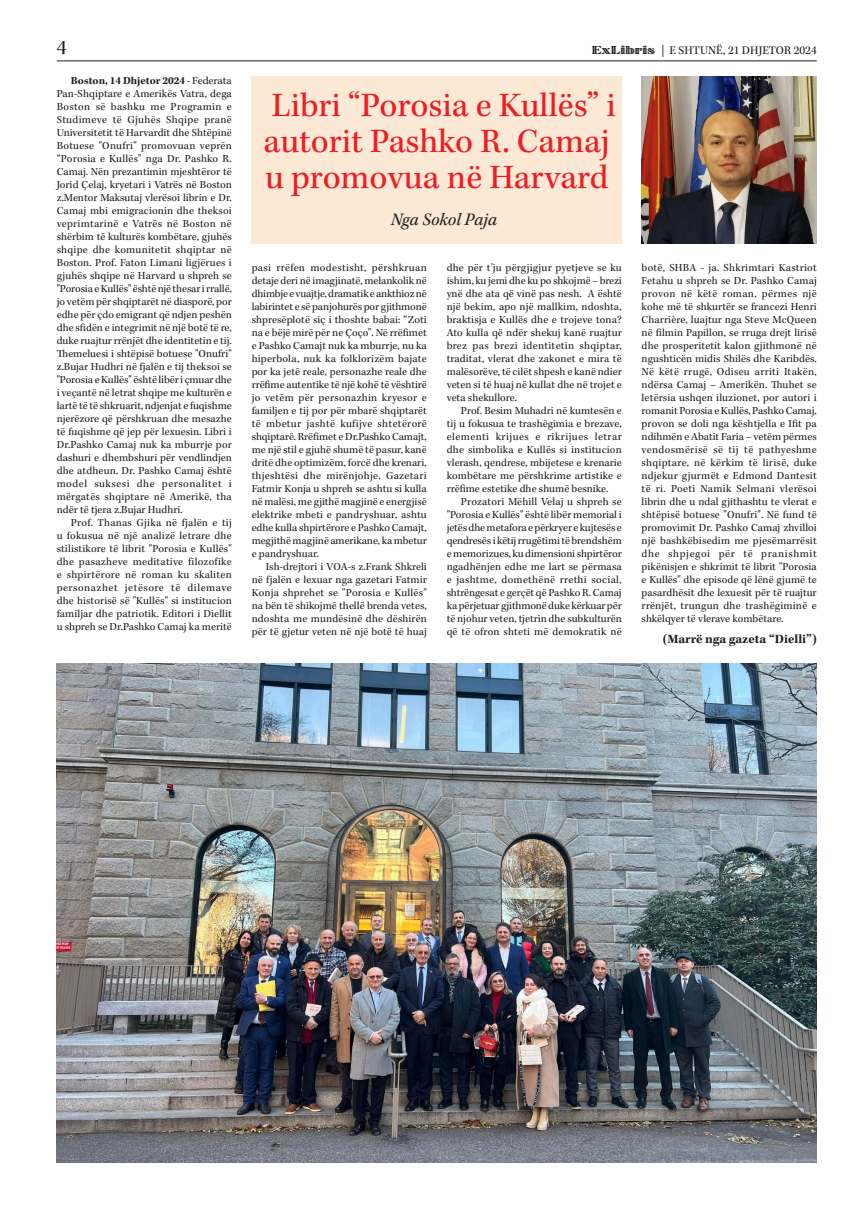
<style>
.page{position:relative;width:865px;height:1219px;background:#fff}
.page>*{position:absolute;margin:0;border:0;box-sizing:border-box;transform-origin:0 0}
.INSIDE_TEXT{font:35px/36px "Kepler Std";color:#ee1d23}
.t1{font:21px "Kepler Std";color:#231f20}
.INSIDE_TEXT-2{font:italic 18px "Kepler Std";letter-spacing:-.005em;color:#231f20}
.INSIDE_TEXT-3{font:700 13px "Kepler Std";color:#231f20}
.t2{font:12px "Kepler Std";color:#231f20}
.INSIDE_TEXT-4{font:11px/13px "Kepler Std";letter-spacing:.005em;color:#231f20;text-align:justify}
.s1{font-family:"Sphinx RR Inline"}
.s2{font-weight:700}
</style>
<div class="page">
<hr style="left:57px;top:61px;width:759px;height:1px;background:#231f20">
<div style="left:252px;top:76px;width:369px;height:167px;background:#fbe8d5"></div>
<img style="left:57px;top:663px;width:759px;height:499px">
<img style="left:641px;top:77px;width:175px;height:166px">
<h2 class="t1" style="left:57px;top:36px;width:12px">4</h2>
<p class="t2" style="left:592px;top:44px;width:226px"><span class="s1">ExLibris</span> | E SHTUNË, 21 DHJETOR 2024</p>
<p class="INSIDE_TEXT-4" style="left:57px;top:74px;width:177px;text-indent:14px"><span class="s2">Boston, 14 Dhjetor 2024</span> - Federata Pan-Shqiptare e Amerikës Vatra, dega Boston së bashku me Programin e Studimeve të Gjuhës Shqipe pranë Universitetit të Harvardit dhe Shtëpinë Botuese "Onufri" promovuan veprën “Porosia e Kullës” nga Dr. Pashko R.<br>Camaj. Nën prezantimin mjeshtëror të Jorid Çelaj, kryetari i Vatrës në Boston z.Mentor Maksutaj vlerësoi librin e Dr.<br>Camaj mbi emigracionin dhe theksoi veprimtarinë e Vatrës në Boston në shërbim të kulturës kombëtare, gjuhës shqipe dhe komunitetit shqiptar në Boston. Prof. Faton Limani ligjërues i gjuhës shqipe në Harvard u shpreh se "Porosia e Kullës" është një thesar i rrallë, jo vetëm për shqiptarët në diasporë, por edhe për çdo emigrant që ndjen peshën dhe sfidën e integrimit në një botë të re, duke ruajtur rrënjët dhe identitetin e tij.<br>Themeluesi i shtëpisë botuese "Onufri" z.Bujar Hudhri në fjalën e tij theksoi se "Porosia e Kullës" është libër i çmuar dhe i veçantë në letrat shqipe me kulturën e lartë të të shkruarit, ndjenjat e fuqishme njerëzore që përshkruan dhe mesazhe të fuqishme që jep për lexuesin. Libri i Dr.Pashko Camaj nuk ka mburrje por dashuri e dhembshuri për vendlindjen dhe atdheun. Dr. Pashko Camaj është model suksesi dhe personalitet i mërgatës shqiptare në Amerikë, tha ndër të tjera z.Bujar Hudhri.</p>
<p class="INSIDE_TEXT-4" style="left:57px;top:516px;width:177px;text-indent:14px">Prof. Thanas Gjika në fjalën e tij u fokusua në një analizë letrare dhe stilistikore të librit "Porosia e Kullës" dhe pasazheve meditative filozofike e shpirtërore në roman ku skaliten personazhet jetësore të dilemave dhe historisë së "Kullës" si institucion familjar dhe patriotik. Editori i Diellit u shpreh se Dr.Pashko Camaj ka meritë</p>
<p class="INSIDE_TEXT" style="left:264px;top:89px;width:353px">Libri “Porosia e Kullës” i autorit Pashko R. Camaj u promovua në Harvard</p>
<p class="INSIDE_TEXT-2" style="left:391px;top:209px;width:108px">Nga Sokol Paja</p>
<p class="INSIDE_TEXT-4" style="left:446px;top:262px;width:177px">dhe për t’ju përgjigjur pyetjeve se ku ishim, ku jemi dhe ku po shkojmë – brezi ynë dhe ata që vinë pas nesh. A është një bekim, apo një mallkim, ndoshta, braktisja e Kullës dhe e trojeve tona?<br>Ato kulla që ndër shekuj kanë ruajtur brez pas brezi identitetin shqiptar, traditat, vlerat dhe zakonet e mira të malësorëve, të cilët shpesh e kanë ndier veten si të huaj në kullat dhe në trojet e veta shekullore.</p>
<p class="INSIDE_TEXT-4" style="left:446px;top:405px;width:177px;text-indent:14px">Prof. Besim Muhadri në kumtesën e tij u fokusua te trashëgimia e brezave, elementi krijues e rikrijues letrar dhe simbolika e Kullës si institucion vlerash, qendrese, mbijetese e krenarie kombëtare me përshkrime artistike e rrëfime estetike dhe shumë besnike.</p>
<p class="INSIDE_TEXT-4" style="left:446px;top:496px;width:177px;text-indent:14px">Prozatori Mëhill Velaj u shpreh se "Porosia e Kullës" është libër memorial i jetës dhe metafora e përkryer e kujtesës e qendresës i këtij rrugëtimi të brendshëm e memorizues, ku dimensioni shpirtëror ngadhënjen edhe me lart se përmasa e jashtme, domethënë rrethi social, shtrëngesat e gerçët që Pashko R. Camaj ka përjetuar gjithmonë duke kërkuar për të njohur veten, tjetrin dhe subkulturën që të ofron shteti më demokratik në</p>
<p class="INSIDE_TEXT-4" style="left:252px;top:262px;width:177px">pasi rrëfen modestisht, përshkruan detaje deri në imagjinatë, melankolik në dhimbje e vuajtje, dramatik e ankthioz në labirintet e së panjohurës por gjithmonë shpresëplotë siç i thoshte babai: “Zoti na e bëjë mirë për ne Çoço”. Në rrëfimet e Pashko Camajt nuk ka mburrje, nu ka hiperbola, nuk ka folklorizëm bajate por ka jetë reale, personazhe reale dhe rrëfime autentike të një kohë të vështirë jo vetëm për personazhin kryesor e familjen e tij por për mbarë shqiptarët të mbetur jashtë kufijve shtetërorë shqiptarë. Rrëfimet e Dr.Pashko Camajt, me një stil e gjuhë shumë të pasur, kanë dritë dhe optimizëm, forcë dhe krenari, thjeshtësi dhe mirënjohje. Gazetari Fatmir Konja u shpreh se ashtu si kulla në malësi, me gjithë magjinë e energjisë elektrike mbeti e pandryshuar, ashtu edhe kulla shpirtërore e Pashko Camajt, megjithë magjinë amerikane, ka mbetur e pandryshuar.</p>
<p class="INSIDE_TEXT-4" style="left:252px;top:561px;width:177px;text-indent:14px">Ish-drejtori i VOA-s z.Frank Shkreli në fjalën e lexuar nga gazetari Fatmir Konja shprehet se "Porosia e Kullës" na bën të shikojmë thellë brenda vetes, ndoshta me mundësinë dhe dëshirën për të gjetur veten në një botë të huaj</p>
<p class="INSIDE_TEXT-4" style="left:641px;top:262px;width:177px">botë, SHBA - ja. Shkrimtari Kastriot Fetahu u shpreh se Dr. Pashko Camaj provon në këtë roman, përmes një kohe më të shkurtër se francezi Henri Charrière, luajtur nga Steve McQueen në filmin Papillon, se rruga drejt lirisë dhe prosperitetit kalon gjithmonë në ngushticën midis Shilës dhe Karibdës.<br>Në këtë rrugë, Odiseu arriti Itakën, ndërsa Camaj – Amerikën. Thuhet se letërsia ushqen iluzionet, por autori i romanit Porosia e Kullës, Pashko Camaj, provon se doli nga kështjella e Ifit pa ndihmën e Abatit Faria – vetëm përmes vendosmërisë së tij të pathyeshme shqiptare, në kërkim të lirisë, duke ndjekur gjurmët e Edmond Dantesit të ri. Poeti Namik Selmani vlerësoi librin dhe u ndal gjithashtu te vlerat e shtëpisë botuese "Onufri". Në fund të promovimit Dr. Pashko Camaj zhvilloi një bashkëbisedim me pjesëmarrësit dhe shpjegoi për të pranishmit pikënisjen e shkrimit të librit "Porosia e Kullës" dhe episode që lënë gjumë te pasardhësit dhe lexuesit për të ruajtur rrënjët, trungun dhe trashëgiminë e shkëlqyer të vlerave kombëtare.</p>
<p class="INSIDE_TEXT-3" style="left:662px;top:631px;width:156px">(Marrë nga gazeta “Dielli”)</p>
</div>
